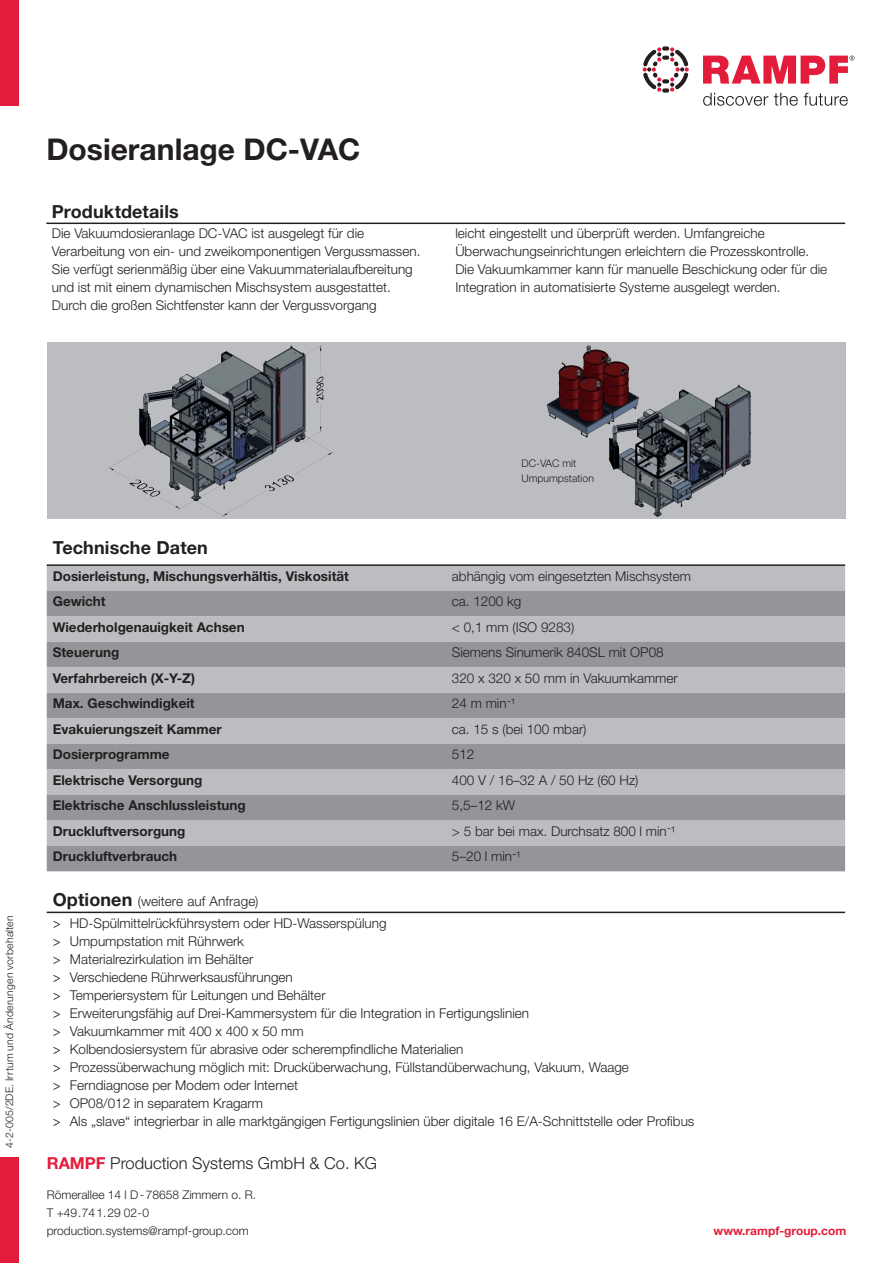
<style>
.page{position:relative;width:893px;height:1263px;background:#fff}
.page>*{position:absolute;margin:0;border:0;box-sizing:border-box;transform-origin:0 0}
.t1{font:700 30px "Helvetica Neue LT Std";color:#231f20}
.Headline_2{font:700 18px "Helvetica Neue LT Std";letter-spacing:.005em;color:#231f20}
.t2{font:300 16.5px "Helvetica Neue LT Std";color:#231f20}
.Fließtext{font:300 13.5px/18px "Helvetica Neue LT Std";color:#231f20}
.Fließtext-2{font:700 13.5px "Helvetica Neue LT Std";color:#231f20}
.Headline_2-2{font:300 13.5px "Helvetica Neue LT Std";letter-spacing:.01em;color:#231f20}
.t3{font:300 12px "Helvetica Neue LT Std";color:#231f20}
.t4{font:700 12px "Helvetica Neue LT Std";color:#e41c3b}
.Fließtext-3{font:300 10.5px "Helvetica Neue LT Std";letter-spacing:.02em;color:#231f20}
.Fließtext-4{font:300 10.5px "Helvetica Neue LT Std";color:#231f20}
.s1{font-weight:700;font-size:18px}
.s2{font-family:"Myriad Pro";font-weight:400}
.s3{font-weight:700;color:#e41c3b}
</style>
<div class="page">
<svg style="left:703px;top:56px;width:151px;height:28px"></svg>
<svg style="left:703px;top:93px;width:65px;height:13px"></svg>
<svg style="left:774px;top:93px;width:24px;height:13px"></svg>
<svg style="left:804px;top:93px;width:44px;height:13px"></svg>
<svg style="left:643px;top:46px;width:46px;height:47px"></svg>
<div style="left:0;top:0;width:19px;height:106px;background:#e41c3b"></div>
<div style="left:0;top:1157px;width:19px;height:106px;background:#e41c3b"></div>
<div style="left:47px;top:342px;width:799px;height:176px;background:#bcbdc0"></div>
<img style="left:547px;top:345px;width:204px;height:172px">
<img style="left:104px;top:345px;width:236px;height:174px">
<hr style="left:47px;top:912px;width:798px;height:1px;background:#231f20">
<div style="left:47px;top:566px;width:798px;height:25px;background:#bcbdc0"></div>
<svg style="left:47px;top:591px;width:798px;height:280px;background:#a6a7aa"></svg>
<hr style="left:47px;top:564px;width:399px;height:2px;background:#231f20">
<hr style="left:446px;top:564px;width:399px;height:2px;background:#231f20">
<hr style="left:46px;top:223px;width:799px;height:1px;background:#231f20">
<p class="t1" style="left:46px;top:130px;width:316px">Dosieranlage DC-VAC</p>
<p class="Headline_2" style="left:52px;top:201px;width:128px">Produktdetails</p>
<p class="Fließtext" style="left:52px;top:224px;width:370px">Die Vakuumdosieranlage DC-VAC ist ausgelegt für die Verarbeitung von ein- und zweikomponentigen Vergussmassen.<br>Sie verfügt serienmäßig über eine Vakuummaterialaufbereitung und ist mit einem dynamischen Mischsystem ausgestattet.<br>Durch die großen Sichtfenster kann der Vergussvorgang</p>
<p class="Fließtext" style="left:455px;top:224px;width:373px">leicht eingestellt und überprüft werden. Umfangreiche Überwachungseinrichtungen erleichtern die Prozesskontrolle.<br>Die Vakuumkammer kann für manuelle Beschickung oder für die Integration in automatisierte Systeme ausgelegt werden.</p>
<p class="Fließtext-3" style="left:3px;top:1147px;width:234px;rotate:-90deg">4-2-005/2DE. Irrtum und Änderungen vorbehalten</p>
<p class="Fließtext-3" style="left:521px;top:457px;width:56px">DC-VAC mit</p>
<p class="Fließtext-4" style="left:521px;top:472px;width:74px">Umpumpstation</p>
<p class="Headline_2" style="left:53px;top:537px;width:157px">Technische Daten</p>
<p class="Fließtext-2" style="left:53px;top:568px;width:298px">Dosierleistung, Mischungsverhältis, Viskosität</p>
<p class="Fließtext" style="left:452px;top:567px;width:241px">abhängig vom eingesetzten Mischsystem</p>
<p class="Fließtext-2" style="left:53px;top:593px;width:54px">Gewicht</p>
<p class="Fließtext" style="left:452px;top:592px;width:71px">ca. 1200 kg</p>
<p class="Fließtext-2" style="left:53px;top:619px;width:193px">Wiederholgenauigkeit Achsen</p>
<p class="Fließtext" style="left:452px;top:618px;width:124px">&lt; 0,1 mm (ISO 9283)</p>
<p class="Fließtext-2" style="left:53px;top:644px;width:68px">Steuerung</p>
<p class="Fließtext" style="left:452px;top:643px;width:213px">Siemens Sinumerik 840SL mit OP08</p>
<p class="Fließtext-2" style="left:53px;top:670px;width:144px">Verfahrbereich (X-Y-Z)</p>
<p class="Fließtext" style="left:452px;top:669px;width:227px">320 x 320 x 50 mm in Vakuumkammer</p>
<p class="Fließtext-2" style="left:53px;top:695px;width:143px">Max. Geschwindigkeit</p>
<p class="Fließtext" style="left:452px;top:694px;width:65px">24 m min<sup>-</sup>¹</p>
<p class="Fließtext-2" style="left:53px;top:721px;width:170px">Evakuierungszeit Kammer</p>
<p class="Fließtext" style="left:452px;top:720px;width:136px">ca. 15 s (bei 100 mbar)</p>
<p class="Fließtext-2" style="left:53px;top:746px;width:118px">Dosierprogramme</p>
<p class="Fließtext" style="left:452px;top:745px;width:24px">512</p>
<p class="Fließtext-2" style="left:53px;top:772px;width:151px">Elektrische Versorgung</p>
<p class="Fließtext" style="left:452px;top:771px;width:188px">400 V / 16–32 A / 50 Hz (60 Hz)</p>
<p class="Fließtext-2" style="left:53px;top:797px;width:194px">Elektrische Anschlussleistung</p>
<p class="Fließtext" style="left:452px;top:796px;width:65px">5,5–12 kW</p>
<p class="Fließtext-2" style="left:53px;top:823px;width:134px">Druckluftversorgung</p>
<p class="Fließtext" style="left:452px;top:822px;width:225px">&gt; 5 bar bei max. Durchsatz 800 l min<sup>-</sup>¹</p>
<p class="Fließtext-2" style="left:53px;top:848px;width:126px">Druckluftverbrauch</p>
<p class="Fließtext" style="left:452px;top:847px;width:71px">5–20 l min<sup>-</sup>¹</p>
<p class="Headline_2-2" style="left:53px;top:893px;width:207px"><span class="s1">Optionen</span> (weitere auf Anfrage)</p>
<p class="Fließtext" style="left:53px;top:914px;width:335px"><span class="s2">&gt;</span> HD-Spülmittelrückführsystem oder HD-Wasserspülung</p>
<p class="Fließtext" style="left:53px;top:932px;width:193px"><span class="s2">&gt;</span> Umpumpstation mit Rührwerk</p>
<p class="Fließtext" style="left:53px;top:950px;width:202px"><span class="s2">&gt;</span> Materialrezirkulation im Behälter</p>
<p class="Fließtext" style="left:53px;top:968px;width:242px"><span class="s2">&gt;</span> Verschiedene Rührwerksausführungen</p>
<p class="Fließtext" style="left:53px;top:986px;width:274px"><span class="s2">&gt;</span> Temperiersystem für Leitungen und Behälter</p>
<p class="Fließtext" style="left:53px;top:1004px;width:478px"><span class="s2">&gt;</span> Erweiterungsfähig auf Drei-Kammersystem für die Integration in Fertigungslinien</p>
<p class="Fließtext" style="left:53px;top:1022px;width:252px"><span class="s2">&gt;</span> Vakuumkammer mit 400 x 400 x 50 mm</p>
<p class="Fließtext" style="left:53px;top:1040px;width:412px"><span class="s2">&gt;</span> Kolbendosiersystem für abrasive oder scherempfindliche Materialien</p>
<p class="Fließtext" style="left:53px;top:1058px;width:578px"><span class="s2">&gt;</span> Prozessüberwachung möglich mit: Drucküberwachung, Füllstandüberwachung, Vakuum, Waage</p>
<p class="Fließtext" style="left:53px;top:1076px;width:247px"><span class="s2">&gt;</span> Ferndiagnose per Modem oder Internet</p>
<p class="Fließtext" style="left:53px;top:1094px;width:212px"><span class="s2">&gt;</span> OP08/012 in separatem Kragarm</p>
<p class="Fließtext" style="left:53px;top:1112px;width:643px"><span class="s2">&gt;</span> Als „slave“ integrierbar in alle marktgängigen Fertigungslinien über digitale 16 E/A-Schnittstelle oder Profibus</p>
<p class="t2" style="left:47px;top:1153px;width:332px"><span class="s3">RAMPF</span> Production Systems GmbH &amp; Co. KG</p>
<p class="t3" style="left:47px;top:1187px;width:211px">Römerallee 14 l D-78658 Zimmern o. R.</p>
<p class="t3" style="left:47px;top:1205px;width:104px">T +49.741.29 02-0</p>
<p class="t3" style="left:47px;top:1223px;width:204px">production.systems@rampf-group.com</p>
<p class="t4" style="left:714px;top:1224px;width:134px">www.rampf-group.com</p>
</div>
